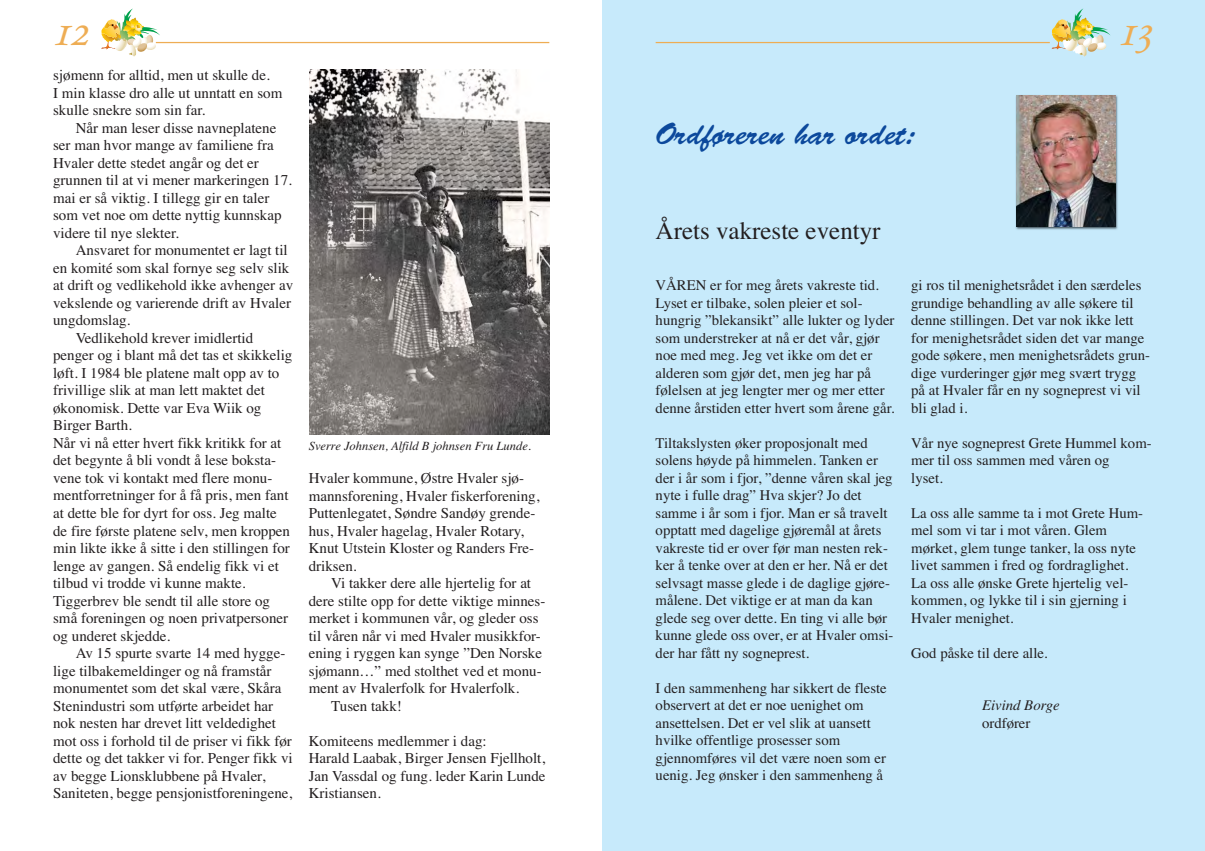
<style>
.page{position:relative;width:1205px;height:851px;background:#fff}
.page>*{position:absolute;margin:0;border:0;box-sizing:border-box;transform-origin:0 0}
.t1{font:italic 45px "Adobe Garamond Exp";color:#eead54}
.t2{font:31.25px "Brush Script";color:#0c499c}
.t3{font:25px "Times";color:#231f20}
.t4{font:15px/17.5px "Times";color:#231f20}
.t5{font:14.75px/17.5px "Times";color:#231f20}
.t6{font:italic 14.75px "Times";color:#231f20}
.t7{font:italic 12.5px "Times";color:#231f20}
</style>
<div class="page">
<div style="left:602px;top:0;width:603px;height:850px;background:#c7eafb"></div>
<img style="left:1015px;top:95px;width:103px;height:135px">
<img style="left:1016px;top:95px;width:99px;height:132px">
<hr style="left:656px;top:42px;width:394px;height:1px;background:#eead54">
<svg style="left:1051px;top:8px;width:59px;height:49px"></svg>
<hr style="left:156px;top:42px;width:393px;height:1px;background:#eead54">
<svg style="left:101px;top:8px;width:59px;height:49px"></svg>
<img style="left:309px;top:70px;width:240px;height:364px">
<h1 class="t1" style="left:53px;top:12px;width:36px">12</h1>
<p class="t4" style="left:53px;top:68px;width:231px">sjømenn for alltid, men ut skulle de.<br>I min klasse dro alle ut unntatt en som skulle snekre som sin far.</p>
<p class="t4" style="left:53px;top:120px;width:240px;text-indent:22px">Når man leser disse navneplatene ser man hvor mange av familiene fra Hvaler dette stedet angår og det er grunnen til at vi mener markeringen 17. mai er så viktig. I tillegg gir en taler som vet noe om dette nyttig kunnskap videre til nye slekter.</p>
<p class="t4" style="left:76px;top:243px;width:214px">Ansvaret for monumentet er lagt til</p>
<p class="t4" style="left:53px;top:260px;width:238px">en komité som skal fornye seg selv slik</p>
<p class="t4" style="left:53px;top:278px;width:241px">at drift og vedlikehold ikke avhenger av</p>
<p class="t4" style="left:53px;top:295px;width:239px">vekslende og varierende drift av Hvaler</p>
<p class="t4" style="left:53px;top:313px;width:79px">ungdomslag.</p>
<p class="t4" style="left:76px;top:330px;width:179px">Vedlikehold krever imidlertid</p>
<p class="t4" style="left:53px;top:348px;width:241px">penger og i blant må det tas et skikkelig</p>
<p class="t4" style="left:53px;top:365px;width:228px">løft. I 1984 ble platene malt opp av to</p>
<p class="t4" style="left:53px;top:383px;width:213px">frivillige slik at man lett maktet det</p>
<p class="t4" style="left:53px;top:400px;width:210px">økonomisk. Dette var Eva Wiik og</p>
<p class="t4" style="left:53px;top:418px;width:80px">Birger Barth.</p>
<p class="t4" style="left:53px;top:435px;width:230px">Når vi nå etter hvert fikk kritikk for at</p>
<p class="t4" style="left:53px;top:453px;width:224px">det begynte å bli vondt å lese boksta-</p>
<p class="t4" style="left:53px;top:470px;width:221px">vene tok vi kontakt med flere monu-</p>
<p class="t4" style="left:53px;top:488px;width:237px">mentforretninger for å få pris, men fant</p>
<p class="t4" style="left:53px;top:505px;width:225px">at dette ble for dyrt for oss. Jeg malte</p>
<p class="t4" style="left:53px;top:523px;width:238px">de fire første platene selv, men kroppen</p>
<p class="t4" style="left:53px;top:540px;width:238px">min likte ikke å sitte i den stillingen for</p>
<p class="t4" style="left:53px;top:558px;width:227px">lenge av gangen. Så endelig fikk vi et</p>
<p class="t4" style="left:53px;top:575px;width:194px">tilbud vi trodde vi kunne makte.</p>
<p class="t4" style="left:53px;top:593px;width:218px">Tiggerbrev ble sendt til alle store og</p>
<p class="t4" style="left:53px;top:610px;width:236px">små foreningen og noen privatpersoner</p>
<p class="t4" style="left:53px;top:628px;width:119px">og underet skjedde.</p>
<p class="t4" style="left:76px;top:645px;width:211px">Av 15 spurte svarte 14 med hygge-</p>
<p class="t4" style="left:53px;top:663px;width:220px">lige tilbakemeldinger og nå framstår</p>
<p class="t4" style="left:53px;top:680px;width:230px">monumentet som det skal være, Skåra</p>
<p class="t4" style="left:53px;top:698px;width:221px">Stenindustri som utførte arbeidet har</p>
<p class="t4" style="left:53px;top:715px;width:224px">nok nesten har drevet litt veldedighet</p>
<p class="t4" style="left:53px;top:733px;width:240px">mot oss i forhold til de priser vi fikk før</p>
<p class="t4" style="left:53px;top:750px;width:241px">dette og det takker vi for. Penger fikk vi</p>
<p class="t4" style="left:53px;top:768px;width:214px">av begge Lionsklubbene på Hvaler,</p>
<p class="t4" style="left:53px;top:785px;width:241px">Saniteten, begge pensjonistforeningene,</p>
<p class="t7" style="left:309px;top:441px;width:224px">Sverre Johnsen, Alfild B johnsen Fru Lunde.</p>
<p class="t4" style="left:309px;top:470px;width:232px">Hvaler kommune, Østre Hvaler sjø&shy;mannsforening, Hvaler fiskerforening,<br>Puttenlegatet, Søndre Sandøy grende&shy;hus, Hvaler hagelag, Hvaler Rotary,<br>Knut Utstein Kloster og Randers Fre&shy;driksen.</p>
<p class="t4" style="left:331px;top:575px;width:201px">Vi takker dere alle hjertelig for at</p>
<p class="t4" style="left:309px;top:593px;width:238px">dere stilte opp for dette viktige minnes-</p>
<p class="t4" style="left:309px;top:610px;width:231px">merket i kommunen vår, og gleder oss</p>
<p class="t4" style="left:309px;top:628px;width:234px">til våren når vi med Hvaler musikkfor-</p>
<p class="t4" style="left:309px;top:645px;width:235px">ening i ryggen kan synge ”Den Norske</p>
<p class="t4" style="left:309px;top:663px;width:234px">sjømann…” med stolthet ved et monu-</p>
<p class="t4" style="left:309px;top:680px;width:212px">ment av Hvalerfolk for Hvalerfolk.</p>
<p class="t4" style="left:331px;top:698px;width:72px">Tusen takk!</p>
<p class="t4" style="left:309px;top:733px;width:238px">Komiteens medlemmer i dag:<br>Harald Laabak, Birger Jensen Fjellholt,<br>Jan Vassdal og fung. leder Karin Lunde<br>Kristiansen.</p>
<h2 class="t2" style="left:656px;top:125px;width:260px">Ordføreren har ordet:</h2>
<h3 class="t3" style="left:656px;top:222px;width:226px">Årets vakreste eventyr</h3>
<h1 class="t1" style="left:1119px;top:12px;width:34px">13</h1>
<p class="t5" style="left:656px;top:278px;width:240px">VÅREN er for meg årets vakreste tid.<br>Lyset er tilbake, solen pleier et sol - hungrig ”blekansikt” alle lukter og lyder som understreker at nå er det vår, gjør noe med meg. Jeg vet ikke om det er alderen som gjør det, men jeg har på følelsen at jeg lengter mer og mer etter denne årstiden etter hvert som årene går.</p>
<p class="t5" style="left:656px;top:435px;width:239px">Tiltakslysten øker proposjonalt med solens høyde på himmelen. Tanken er der i år som i fjor, ”denne våren skal jeg nyte i fulle drag” Hva skjer? Jo det samme i år som i fjor. Man er så travelt opptatt med dagelige gjøremål at årets vakreste tid er over før man nesten rek&shy;ker å tenke over at den er her. Nå er det selvsagt masse glede i de daglige gjøre&shy;målene. Det viktige er at man da kan glede seg over dette. En ting vi alle bør kunne glede oss over, er at Hvaler omsi&shy;der har fått ny sogneprest.</p>
<p class="t5" style="left:656px;top:680px;width:233px">I den sammenheng har sikkert de fleste observert at det er noe uenighet om ansettelsen. Det er vel slik at uansett hvilke offentlige prosesser som gjennom føres vil det være noen som er uenig. Jeg ønsker i den sammenheng å</p>
<p class="t5" style="left:911px;top:278px;width:240px">gi ros til menighetsrådet i den særdeles grundige behandling av alle søkere til denne stillingen. Det var nok ikke lett for menighetsrådet siden det var mange gode søkere, men menighetsrådets grun&shy;dige vurderinger gjør meg svært trygg på at Hvaler får en ny sogneprest vi vil bli glad i.</p>
<p class="t5" style="left:911px;top:435px;width:242px">Vår nye sogneprest Grete Hummel kom&shy;mer til oss sammen med våren og<br>lyset.</p>
<p class="t5" style="left:911px;top:505px;width:233px">La oss alle samme ta i mot Grete Hum&shy;mel som vi tar i mot våren. Glem mørket, glem tunge tanker, la oss nyte livet sammen i fred og fordraglighet.<br>La oss alle ønske Grete hjertelig vel&shy;kommen, og lykke til i sin gjerning i<br>Hvaler menighet.</p>
<p class="t5" style="left:911px;top:645px;width:138px">God påske til dere alle.</p>
<p class="t6" style="left:982px;top:699px;width:79px">Eivind Borge</p>
<p class="t5" style="left:982px;top:715px;width:50px">ordfører</p>
</div>
